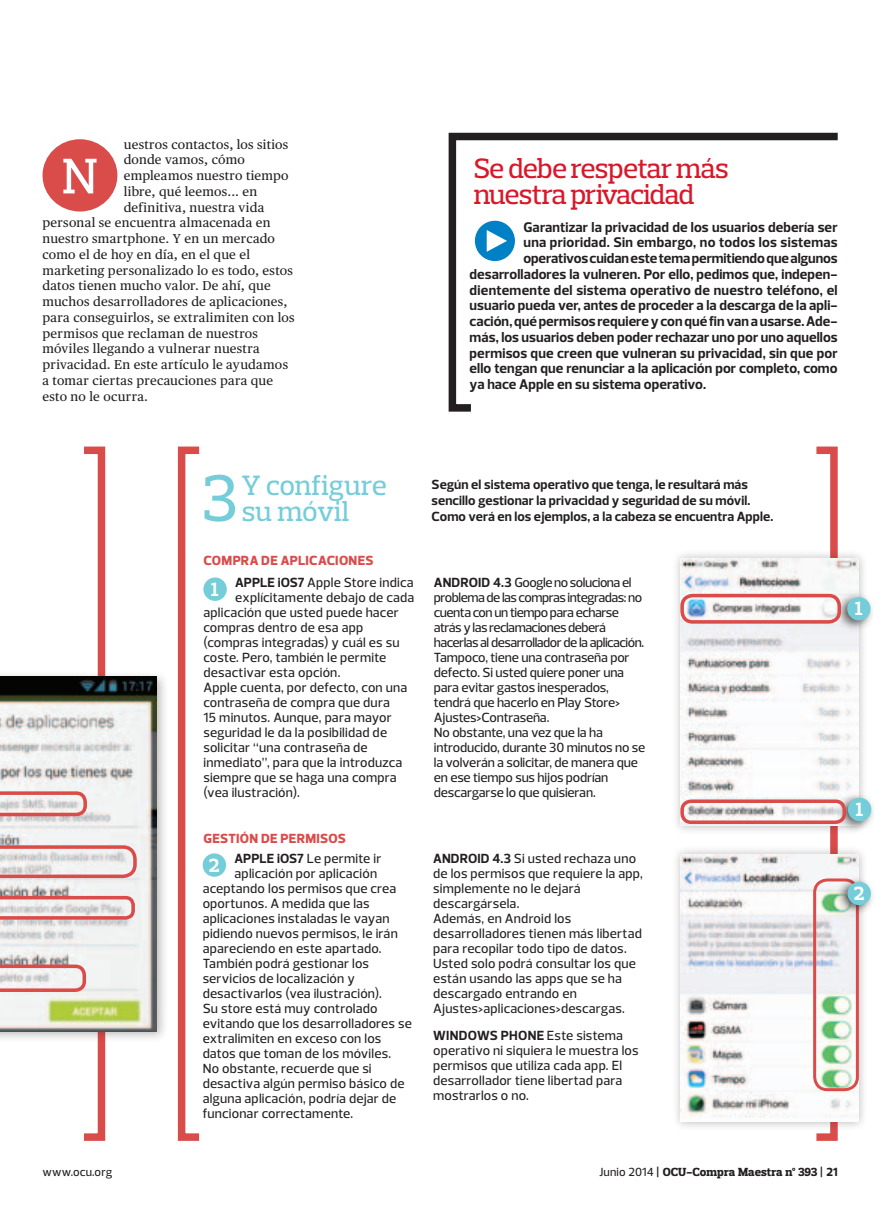
<style>
.page{position:relative;width:893px;height:1212px;background:#fff}
.page>*{position:absolute;margin:0;border:0;box-sizing:border-box;transform-origin:0 0}
.t1{font:500 67.05px "Prelo Slab";color:#74cdd9}
.t2{font:500 51px "Prelo Slab";color:#fff}
.t3{font:500 28.5px/25.5px "Prelo Slab";letter-spacing:-.035em;color:#d81829}
.t4{font:500 28.5px/26.2px "Prelo Slab";letter-spacing:-.005em;color:#74cdd9}
.t5{font:700 19.5px "Prelo Slab";color:#fff}
.t6{font:700 14.25px "Prelo";letter-spacing:.005em;color:#231f20}
.t7{font:500 13.5px/15px "Prelo";letter-spacing:.01em;color:#231f20}
.t8{font:500 13.5px/15px "Prelo";letter-spacing:-.02em;color:#231f20}
.t9{font:700 13.5px/15.8px "Prelo";letter-spacing:.005em;color:#231f20}
.t10{font:800 13.5px "Prelo";letter-spacing:.025em;color:#da4c4a}
.t11{font:12.9px "Publico Text";letter-spacing:.02em;color:#231f20}
.t12{font:800 12px "Prelo Slab";color:#231f20}
.t13{font:500 12px "Prelo";letter-spacing:.01em;color:#231f20}
.s1{font-family:"Prelo Slab";font-weight:700;font-size:19.5px;color:#fff}
.s2{font-weight:700}
.s3{font-family:"Prelo";font-weight:500}
.s4{font-family:"Prelo"}
</style>
<div class="page">
<div style="left:43px;top:139px;width:74px;height:72px;background:#da4c4a;border-radius:50%"></div>
<div style="left:178px;top:446px;width:25px;height:695px;border:8px solid #da4c4a"></div>
<div style="left:80px;top:446px;width:25px;height:695px;border:8px solid #da4c4a"></div>
<div style="left:813px;top:446px;width:25px;height:695px;border:8px solid #da4c4a"></div>
<div style="left:203px;top:577px;width:24px;height:24px;background:#74cdd9;border-radius:50%"></div>
<div style="left:203px;top:853px;width:23px;height:24px;background:#74cdd9;border-radius:50%"></div>
<svg style="left:448px;top:132px;width:390px;height:280px"></svg>
<svg style="left:475px;top:221px;width:40px;height:40px"></svg>
<div style="left:0;top:670px;width:169px;height:372px;background:#231f20;opacity:.3"></div>
<img style="left:0;top:676px;width:156px;height:355px">
<svg style="left:0;top:964px;width:86px;height:28px"></svg>
<svg style="left:0;top:896px;width:135px;height:24px"></svg>
<svg style="left:0;top:791px;width:87px;height:25px"></svg>
<svg style="left:0;top:845px;width:137px;height:33px"></svg>
<div style="left:671px;top:549px;width:197px;height:286px;background:#231f20;opacity:.3"></div>
<img style="left:680px;top:558px;width:179px;height:268px">
<div style="left:834px;top:590px;width:41px;height:41px;background:#231f20;opacity:.75"></div>
<div style="left:847px;top:597px;width:23px;height:23px;background:#74cdd9;border-radius:50%"></div>
<div style="left:835px;top:791px;width:41px;height:41px;background:#231f20;opacity:.75"></div>
<div style="left:848px;top:798px;width:23px;height:23px;background:#74cdd9;border-radius:50%"></div>
<div style="left:671px;top:845px;width:197px;height:286px;background:#231f20;opacity:.3"></div>
<img style="left:680px;top:854px;width:179px;height:268px">
<div style="left:813px;top:878px;width:46px;height:213px;border:3px solid #da4c4a;border-radius:13px"></div>
<div style="left:834px;top:875px;width:41px;height:41px;background:#231f20;opacity:.75"></div>
<div style="left:847px;top:882px;width:24px;height:23px;background:#74cdd9;border-radius:50%"></div>
<div style="left:680px;top:594px;width:161px;height:30px;border:4px solid #da4c4a;border-radius:10px"></div>
<div style="left:680px;top:799px;width:166px;height:25px;border:4px solid #da4c4a;border-radius:9px"></div>
<p class="t11" style="left:124px;top:136px;width:166px">uestros contactos, los sitios</p>
<p class="t11" style="left:124px;top:152px;width:122px">donde vamos, cómo</p>
<p class="t11" style="left:124px;top:168px;width:166px">empleamos nuestro tiempo</p>
<p class="t11" style="left:124px;top:184px;width:135px">libre, qué leemos... en</p>
<p class="t11" style="left:124px;top:199px;width:142px">definitiva, nuestra vida</p>
<p class="t11" style="left:43px;top:215px;width:229px">personal se encuentra almacenada en</p>
<p class="t11" style="left:43px;top:231px;width:234px">nuestro smartphone. Y en un mercado</p>
<p class="t11" style="left:43px;top:247px;width:209px">como el de hoy en día, en el que el</p>
<p class="t11" style="left:43px;top:262px;width:252px">marketing personalizado lo es todo, estos</p>
<p class="t11" style="left:43px;top:278px;width:230px">datos tienen mucho valor. De ahí, que</p>
<p class="t11" style="left:43px;top:294px;width:246px">muchos desarrolladores de aplicaciones,</p>
<p class="t11" style="left:43px;top:310px;width:254px">para conseguirlos, se extralimiten con los</p>
<p class="t11" style="left:43px;top:325px;width:217px">permisos que reclaman de nuestros</p>
<p class="t11" style="left:43px;top:341px;width:219px">móviles llegando a vulnerar nuestra</p>
<p class="t11" style="left:43px;top:357px;width:247px">privacidad. En este artículo le ayudamos</p>
<p class="t11" style="left:43px;top:373px;width:232px">a tomar ciertas precauciones para que</p>
<p class="t11" style="left:43px;top:388px;width:107px">esto no le ocurra.</p>
<h2 class="t2" style="left:62px;top:145px;width:37px">N</h2>
<h3 class="t3" style="left:474px;top:156px;width:257px">Se debe respetar más nuestra privacidad</h3>
<p class="t6" style="left:523px;top:218px;width:316px">Garantizar la privacidad de los usuarios debería ser</p>
<p class="t6" style="left:523px;top:234px;width:316px">una prioridad. Sin embargo, no todos los sistemas</p>
<p class="t6" style="left:523px;top:250px;width:316px">operativos cuidan este tema permitiendo que algunos</p>
<p class="t6" style="left:470px;top:265px;width:370px">desarrolladores la vulneren. Por ello, pedimos que, indepen-</p>
<p class="t6" style="left:470px;top:281px;width:369px">dientemente del sistema operativo de nuestro teléfono, el</p>
<p class="t6" style="left:470px;top:297px;width:370px">usuario pueda ver, antes de proceder a la descarga de la apli-</p>
<p class="t6" style="left:470px;top:313px;width:370px">cación, qué permisos requiere y con qué fin van a usarse. Ade-</p>
<p class="t6" style="left:470px;top:328px;width:370px">más, los usuarios deben poder rechazar uno por uno aquellos</p>
<p class="t6" style="left:470px;top:344px;width:369px">permisos que creen que vulneran su privacidad, sin que por</p>
<p class="t6" style="left:470px;top:360px;width:370px">ello tengan que renunciar a la aplicación por completo, como</p>
<p class="t6" style="left:470px;top:375px;width:238px">ya hace Apple en su sistema operativo.</p>
<h1 class="t1" style="left:202px;top:457px;width:36px">3</h1>
<h3 class="t4" style="left:242px;top:472px;width:147px">Y configure su móvil</h3>
<p class="t10" style="left:203px;top:552px;width:172px">COMPRA DE APLICACIONES</p>
<p class="t7" style="left:211px;top:575px;width:204px"><span class="s1">1</span> <span class="s2">APPLE iOS7</span> Apple Store indica</p>
<p class="t7" style="left:235px;top:590px;width:180px">explícitamente debajo de cada</p>
<p class="t7" style="left:203px;top:605px;width:197px">aplicación que usted puede hacer</p>
<p class="t7" style="left:203px;top:620px;width:161px">compras dentro de esa app</p>
<p class="t7" style="left:203px;top:635px;width:198px">(compras integradas) y cuál es su</p>
<p class="t7" style="left:203px;top:650px;width:185px">coste. Pero, también le permite</p>
<p class="t7" style="left:203px;top:665px;width:139px">desactivar esta opción.</p>
<p class="t7" style="left:203px;top:680px;width:205px">Apple cuenta, por defecto, con una</p>
<p class="t7" style="left:203px;top:695px;width:188px">contraseña de compra que dura</p>
<p class="t7" style="left:203px;top:710px;width:190px">15 minutos. Aunque, para mayor</p>
<p class="t7" style="left:203px;top:725px;width:185px">seguridad le da la posibilidad de</p>
<p class="t7" style="left:203px;top:740px;width:166px">solicitar “una contraseña de</p>
<p class="t7" style="left:203px;top:755px;width:200px">inmediato”, para que la introduzca</p>
<p class="t7" style="left:203px;top:770px;width:195px">siempre que se haga una compra</p>
<p class="t7" style="left:203px;top:785px;width:98px">(vea ilustración).</p>
<p class="t10" style="left:203px;top:830px;width:9px">GESTI</p>
<p class="t10" style="left:240px;top:830px;width:107px">ÓN DE PERMISOS</p>
<p class="t7" style="left:209px;top:851px;width:174px"><span class="s1">2</span> <span class="s2">APPLE iOS7</span> Le permite ir</p>
<p class="t7" style="left:235px;top:866px;width:144px">aplicación por aplicación</p>
<p class="t7" style="left:203px;top:881px;width:195px">aceptando los permisos que crea</p>
<p class="t7" style="left:203px;top:896px;width:168px">oportunos. A medida que las</p>
<p class="t7" style="left:203px;top:911px;width:189px">aplicaciones instaladas le vayan</p>
<p class="t7" style="left:203px;top:926px;width:197px">pidiendo nuevos permisos, le irán</p>
<p class="t7" style="left:203px;top:941px;width:180px">apareciendo en este apartado.</p>
<p class="t7" style="left:203px;top:956px;width:168px">También podrá gestionar los</p>
<p class="t7" style="left:203px;top:971px;width:154px">servicios de localización y</p>
<p class="t7" style="left:203px;top:986px;width:181px">desactivarlos (vea ilustración).</p>
<p class="t7" style="left:203px;top:1001px;width:176px">Su store está muy controlado</p>
<p class="t7" style="left:203px;top:1016px;width:211px">evitando que los desarrolladores se</p>
<p class="t7" style="left:203px;top:1031px;width:180px">extralimiten en exceso con los</p>
<p class="t7" style="left:203px;top:1046px;width:190px">datos que toman de los móviles.</p>
<p class="t7" style="left:203px;top:1061px;width:170px">No obstante, recuerde que si</p>
<p class="t7" style="left:203px;top:1076px;width:203px">desactiva algún permiso básico de</p>
<p class="t7" style="left:203px;top:1091px;width:195px">alguna aplicación, podría dejar de</p>
<p class="t7" style="left:203px;top:1106px;width:152px">funcionar correctamente.</p>
<p class="t9" style="left:432px;top:477px;width:343px">Según el sistema operativo que tenga, le resultará más sencillo gestionar la privacidad y seguridad de su móvil.<br>Como verá en los ejemplos, a la cabeza se encuentra Apple.</p>
<p class="t8" style="left:434px;top:575px;width:213px"><span class="s2">ANDROID 4.3</span> Google no soluciona el problema de las compras integradas: no cuenta con un tiempo para echarse atrás y las reclamaciones deberá hacerlas al desarrollador de la aplicación.<br>Tampoco, tiene una contraseña por defecto. Si usted quiere poner una para evitar gastos inesperados, tendrá que hacerlo en Play Store&gt; Ajustes&gt;Contraseña.<br>No obstante, una vez que la ha introducido, durante 30 minutos no se la volverán a solicitar, de manera que en ese tiempo sus hijos podrían descargarse lo que quisieran.</p>
<p class="t7" style="left:433px;top:851px;width:211px"><span class="s2">ANDROID 4.3</span> Si usted rechaza uno de los permisos que requiere la app, simplemente no le dejará descargársela.<br>Además, en Android los desarrolladores tienen más libertad para recopilar todo tipo de datos.<br>Usted solo podrá consultar los que están usando las apps que se ha descargado entrando en<br>Ajustes&gt;aplicaciones&gt;descargas.</p>
<p class="t9" style="left:433px;top:1027px;width:22px">windo</p>
<p class="t9" style="left:477px;top:1027px;width:51px">ws phone</p>
<p class="t7" style="left:433px;top:1028px;width:207px;text-indent:114px">Este sistema operativo ni siquiera le muestra los permisos que utiliza cada app. El desarrollador tiene libertad para mostrarlos o no.</p>
<h3 class="t5" style="left:855px;top:597px;width:9px">1</h3>
<h3 class="t5" style="left:856px;top:797px;width:9px">1</h3>
<h3 class="t5" style="left:854px;top:881px;width:12px">2</h3>
<p class="t13" style="left:43px;top:1164px;width:71px">www.ocu.org</p>
<p class="t12" style="left:599px;top:1164px;width:240px"><span class="s3">Junio 2014</span> | OCU-Compra Maestra nº 393 | <span class="s4">21</span></p>
</div>
